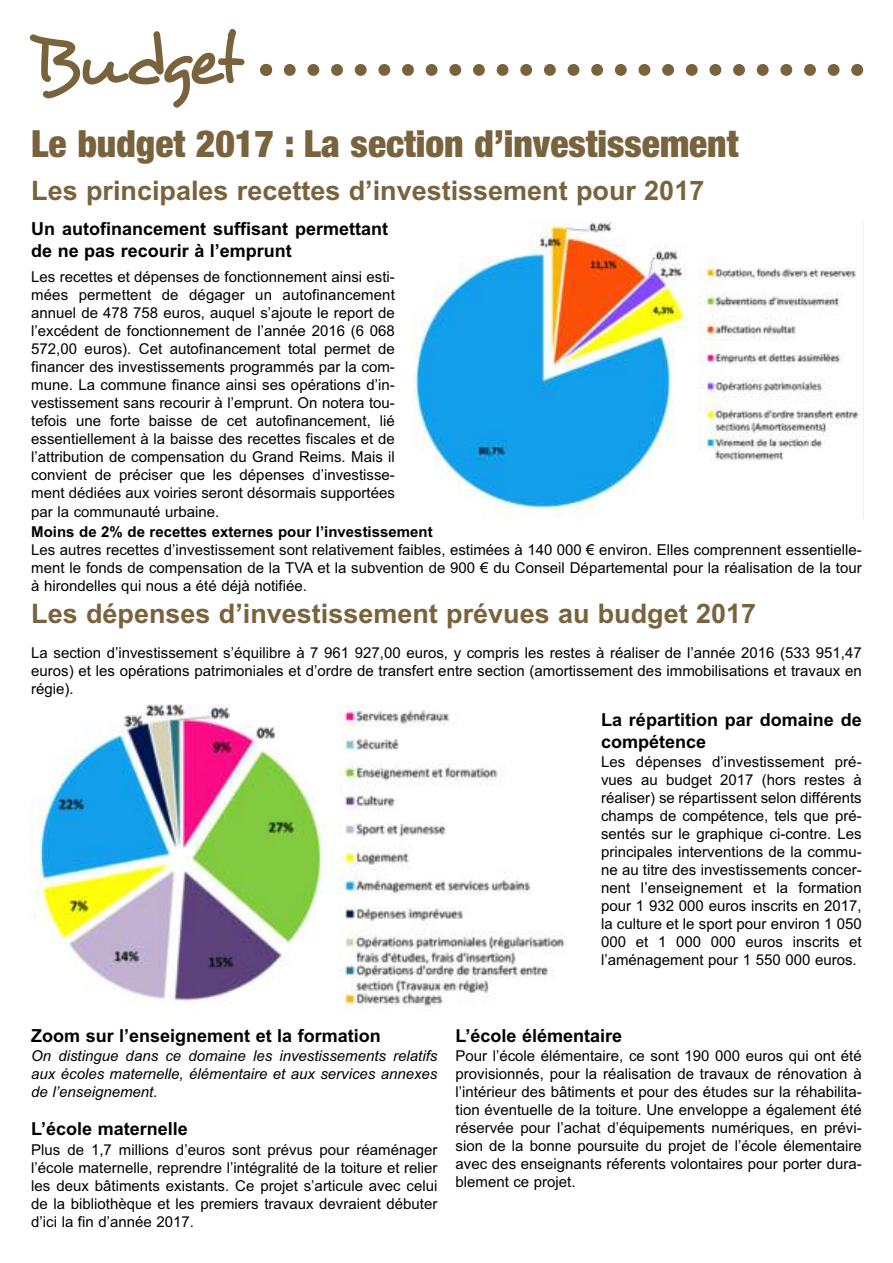
<style>
.page{position:relative;width:893px;height:1263px;background:#fff}
.page>*{position:absolute;margin:0;border:0;box-sizing:border-box;transform-origin:0 0}
.t1{font:72px "Desyrel";letter-spacing:-.07em;color:#78633d}
.t2{font:900 condensed 37.5px "Helvetica Neue";color:#78633d}
.t3{font:700 27px "Arial";color:#78633d}
.t4{font:700 18px/21.6px "Arial";color:#000}
.t5{font:15px/18px "Arial";color:#000;text-align:justify}
.t6{font:italic 15px/18px "Arial";color:#000;text-align:justify}
.t7{font:700 15px "Arial";color:#000}
</style>
<div class="page">
<svg style="left:260px;top:64px;width:580px;height:12px"></svg>
<svg style="left:851px;top:64px;width:12px;height:12px"></svg>
<img style="left:30px;top:704px;width:536px;height:308px">
<img style="left:412px;top:222px;width:448px;height:297px">
<h1 class="t1" style="left:31px;top:16px;width:212px">Budget</h1>
<h2 class="t2" style="left:31px;top:113px;width:709px">Le budget 2017 : La section d’investissement</h2>
<h3 class="t3" style="left:31px;top:175px;width:675px">Les principales recettes d’investissement pour 2017</h3>
<p class="t4" style="left:31px;top:218px;width:358px">Un autofinancement suffisant permettant de ne pas recourir à l’emprunt</p>
<p class="t5" style="left:31px;top:268px;width:365px">Les recettes et dépenses de fonctionnement ainsi esti&shy;mées permettent de dégager un autofinancement annuel de 478 758 euros, auquel s’ajoute le report de l’excédent de fonctionnement de l’année 2016 (6 068<br>572,00 euros). Cet autofinancement total permet de financer des investissements programmés par la com&shy;mune. La commune finance ainsi ses opérations d’in&shy;vestissement sans recourir à l’emprunt. On notera tou&shy;tefois une forte baisse de cet autofinancement, lié essentiellement à la baisse des recettes fiscales et de l’attribution de compensation du Grand Reims. Mais il convient de préciser que les dépenses d’investisse&shy;ment dédiées aux voiries seront désormais supportées par la communauté urbaine.</p>
<p class="t7" style="left:31px;top:523px;width:403px">Moins de 2% de recettes externes pour l’investissement</p>
<p class="t5" style="left:31px;top:541px;width:832px">Les autres recettes d’investissement sont relativement faibles, estimées à 140 000 € environ. Elles comprennent essentielle&shy;ment le fonds de compensation de la TVA et la subvention de 900 € du Conseil Départemental pour la réalisation de la tour à hirondelles qui nous a été déjà notifiée.</p>
<h3 class="t3" style="left:31px;top:598px;width:726px">Les dépenses d’investissement prévues au budget 2017</h3>
<p class="t5" style="left:31px;top:644px;width:832px">La section d’investissement s’équilibre à 7 961 927,00 euros, y compris les restes à réaliser de l’année 2016 (533 951,47 euros) et les opérations patrimoniales et d’ordre de transfert entre section (amortissement des immobilisations et travaux en régie).</p>
<p class="t4" style="left:601px;top:709px;width:262px">La répartition par domaine de compétence</p>
<p class="t5" style="left:601px;top:753px;width:262px">Les dépenses d’investissement pré&shy;vues au budget 2017 (hors restes à réaliser) se répartissent selon différents champs de compétence, tels que pré&shy;sentés sur le graphique ci-contre. Les principales interventions de la commu&shy;ne au titre des investissements concer&shy;nent l’enseignement et la formation pour 1 932 000 euros inscrits en 2017, la culture et le sport pour environ 1 050<br>000 et 1 000 000 euros inscrits et l’aménagement pour 1 550 000 euros.</p>
<p class="t4" style="left:31px;top:1024px;width:351px">Zoom sur l’enseignement et la formation</p>
<p class="t6" style="left:31px;top:1047px;width:408px">On distingue dans ce domaine les investissements relatifs aux écoles maternelle, élémentaire et aux services annexes de l’enseignement.</p>
<p class="t4" style="left:31px;top:1118px;width:158px">L’école maternelle</p>
<p class="t5" style="left:31px;top:1140px;width:408px">Plus de 1,7 millions d’euros sont prévus pour réaménager l’école maternelle, reprendre l’intégralité de la toiture et relier les deux bâtiments existants. Ce projet s’articule avec celui de la bibliothèque et les premiers travaux devraient débuter d’ici la fin d’année 2017.</p>
<p class="t4" style="left:455px;top:1024px;width:168px">L’école élémentaire</p>
<p class="t5" style="left:455px;top:1047px;width:408px">Pour l’école élémentaire, ce sont 190 000 euros qui ont été provisionnés, pour la réalisation de travaux de rénovation à l’intérieur des bâtiments et pour des études sur la réhabilita&shy;tion éventuelle de la toiture. Une enveloppe a également été réservée pour l’achat d’équipements numériques, en prévi&shy;sion de la bonne poursuite du projet de l’école élementaire avec des enseignants réferents volontaires pour porter dura&shy;blement ce projet.</p>
</div>
